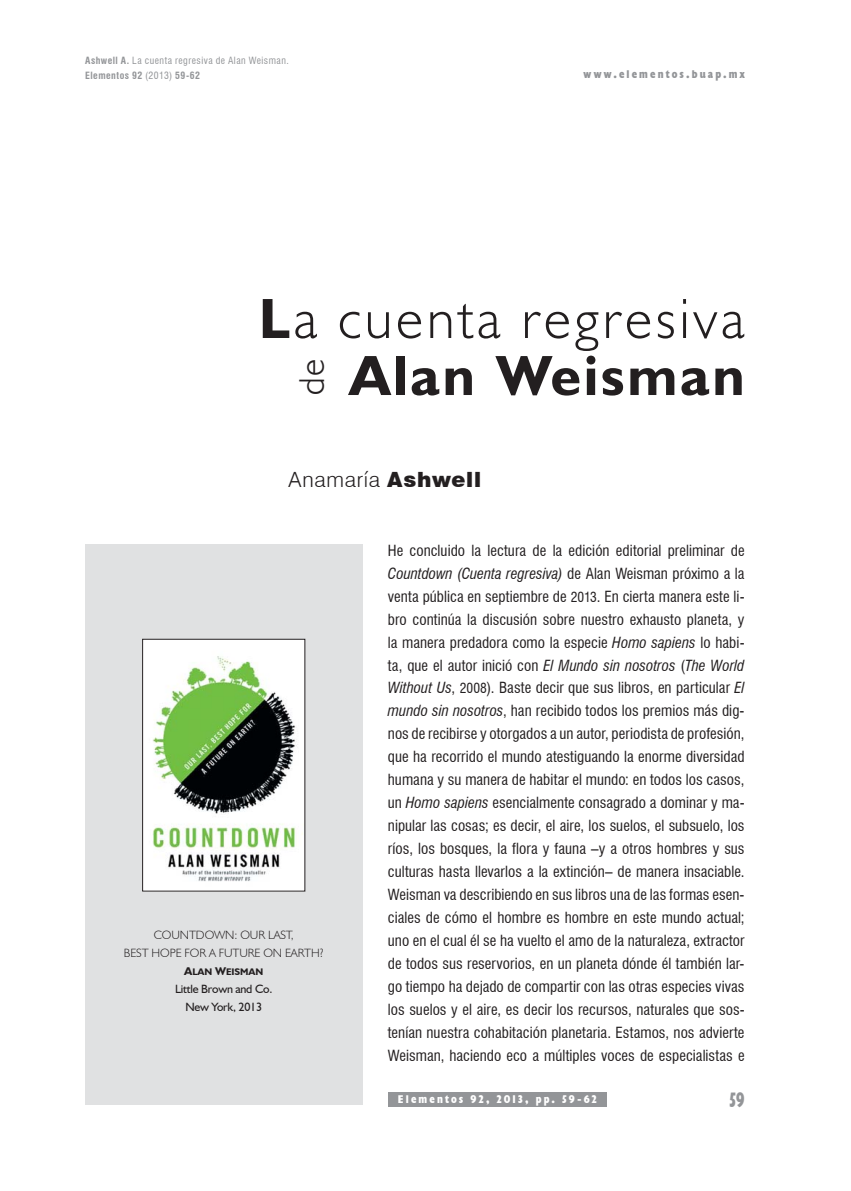
<style>
.page{position:relative;width:851px;height:1191px;background:#fff}
.page>*{position:absolute;margin:0;border:0;box-sizing:border-box;transform-origin:0 0}
.t1{font:300 57px "Humanist 521 BT";letter-spacing:.065em;color:#231f20}
.t2{font:700 57px "Humanist 521 BT";letter-spacing:.05em;color:#231f20}
.t3{font:300 36px "Humanist 521 BT";color:#231f20}
.t4{font:300 21px "Swiss 721 BT";letter-spacing:.035em;color:#231f20}
.t5{font:700 condensed 21px "Humanist 521 BT Xtra";color:#939598;scale:.75 1}
.t6{font:condensed 15px/23px "Swiss 721 BT";color:#231f20;text-align:justify}
.t7{font:300 12px/18px "Humanist 521 BT";letter-spacing:-.005em;color:#231f20;text-align:center}
.t8{font:12px/18px "Humanist 521 BT";letter-spacing:-.02em;color:#231f20;text-align:center}
.t9{font:700 condensed 11.25px "Humanist 521 BT Xtra";letter-spacing:.19em;color:#fff}
.t10{font:700 condensed 11.25px "Humanist 521 BT Xtra";letter-spacing:.19em;color:#939598}
.t11{font:condensed 9.75px/14.4px "Swiss 721 BT";letter-spacing:.05em;color:#939598}
.t12{font:700 9.6px "Humanist 521 BT";letter-spacing:-.005em;color:#231f20}
.s1{font-weight:700}
.s2{font-weight:900}
.s3{font-size:11.25px}
.s4{font-style:italic}
.s5{font-size:13.5px}
</style>
<div class="page">
<div style="left:85px;top:545px;width:277px;height:560px;background:#e0e1e2"></div>
<div style="left:388px;top:1092px;width:218px;height:14px;background:#939598"></div>
<img style="left:144px;top:641px;width:159px;height:248px">
<div style="left:142px;top:639px;width:163px;height:252px;border:1px solid #231f20"></div>
<p class="t11" style="left:85px;top:53px;width:205px"><span class="s1">Ashwell A.</span> La cuenta regresiva de Alan Weisman.<br><span class="s1">Elementos 92</span> (2013) <span class="s1">59-62</span></p>
<p class="t10" style="left:583px;top:68px;width:163px">www.elementos.buap.mx</p>
<h1 class="t1" style="left:259px;top:283px;width:487px"><span class="s1">L</span>a cuenta regresiva</h1>
<h2 class="t3" style="left:290px;top:395px;width:38px;rotate:-90deg">de</h2>
<h1 class="t2" style="left:349px;top:340px;width:397px">Alan Weisman</h1>
<h3 class="t4" style="left:288px;top:466px;width:194px">Anamaría <span class="s2">Ashwell</span></h3>
<p class="t7" style="left:124px;top:925px;width:201px">COUNTDOWN: OUR LAST,<br>BEST HOPE FOR A FUTURE ON EARTH?</p>
<p class="t12" style="left:184px;top:965px;width:80px"><span class="s3">A</span>LAN <span class="s3">W</span>EISMAN</p>
<p class="t8" style="left:175px;top:979px;width:99px">Little Brown and Co.<br>New York, 2013</p>
<p class="t6" style="left:388px;top:539px;width:358px">He concluido la lectura de la edición editorial preliminar de <span class="s4">Countdown (Cuenta regresiva)</span> de Alan Weisman próximo a la venta pública en septiembre de <span class="s5">2013</span>. En cierta manera este li&shy;bro continúa la discusión sobre nuestro exhausto planeta, y la manera predadora como la especie <span class="s4">Homo sapiens</span> lo habi&shy;ta, que el autor inició con <span class="s4">El Mundo sin nosotros</span> (<span class="s4">The World Without Us</span>, <span class="s5">2008</span>). Baste decir que sus libros, en particular <span class="s4">El mundo sin nosotros</span>, han recibido todos los premios más dig&shy;nos de recibirse y otorgados a un autor, periodista de profesión, que ha recorrido el mundo atestiguando la enorme diversidad humana y su manera de habitar el mundo: en todos los casos, un <span class="s4">Homo sapiens</span> esencialmente consagrado a dominar y ma&shy;nipular las cosas; es decir, el aire, los suelos, el subsuelo, los ríos, los bosques, la flora y fauna –y a otros hombres y sus culturas hasta llevarlos a la extinción– de manera insaciable.<br>Weisman va describiendo en sus libros una de las formas esen&shy;ciales de cómo el hombre es hombre en este mundo actual; uno en el cual él se ha vuelto el amo de la naturaleza, extractor de todos sus reservorios, en un planeta dónde él también lar&shy;go tiempo ha dejado de compartir con las otras especies vivas los suelos y el aire, es decir los recursos, naturales que sos&shy;tenían nuestra cohabitación planetaria. Estamos, nos advierte Weisman, haciendo eco a múltiples voces de especialistas e</p>
<p class="t9" style="left:398px;top:1092px;width:200px">Elementos 92, 2013, pp. 59-62</p>
<h3 class="t5" style="left:729px;top:1086px;width:22px">59</h3>
</div>
